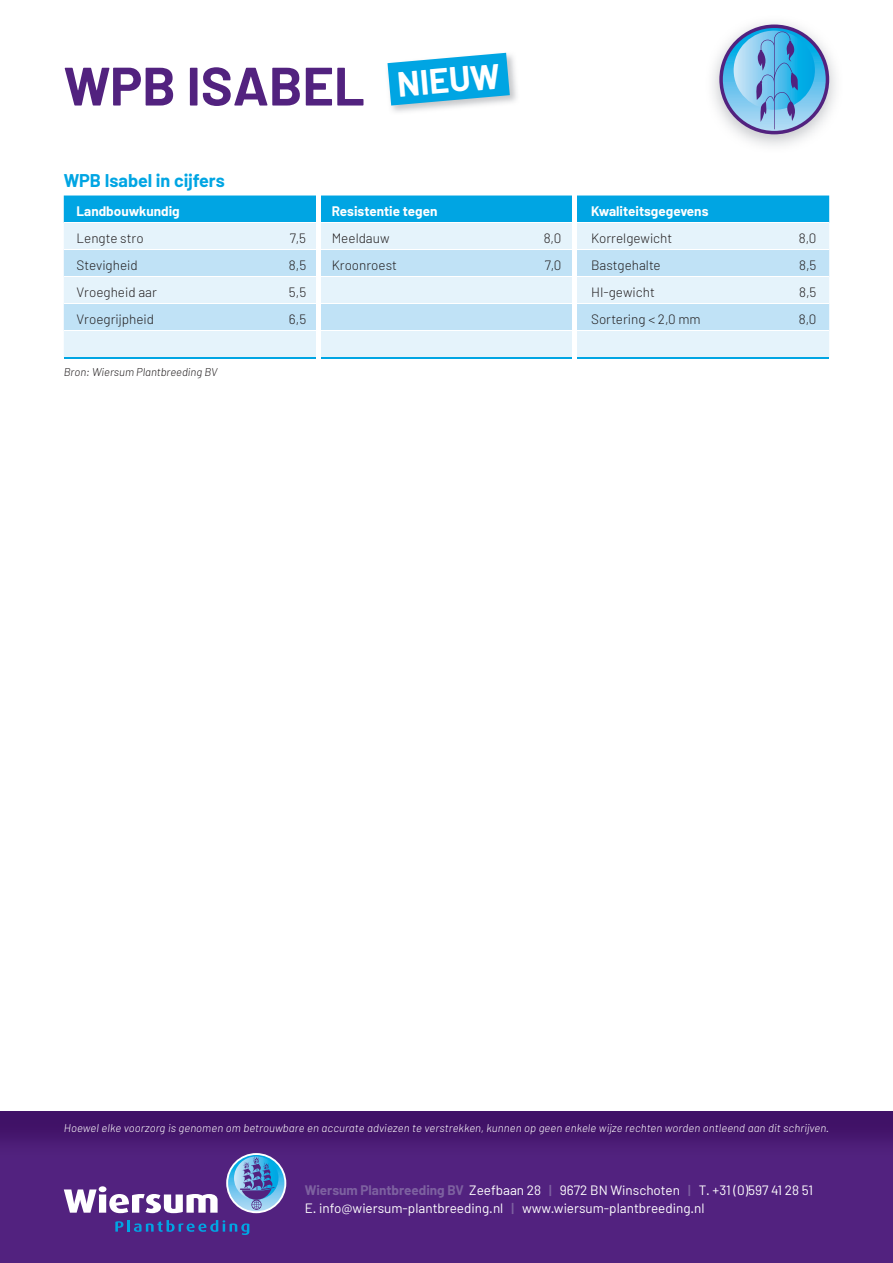
<style>
.page{position:relative;width:893px;height:1263px;background:#fff}
.page>*{position:absolute;margin:0;border:0;box-sizing:border-box;transform-origin:0 0}
.t1{font:700 54px "Barlow";color:#52227f}
.t2{font:700 34.35px "Barlow";color:#fff}
.t3{font:700 18px "Barlow";color:#00a5e3}
.t4{font:300 13.5px "Barlow";color:#231f20}
.t5{font:13.5px/18px "Barlow";color:#fff}
.t6{font:700 13.5px "Barlow";color:#fff}
.t7{font:italic 300 11.25px "Barlow";letter-spacing:.01em;color:#fff}
.t8{font:italic 300 11.25px "Barlow";color:#231f20}
.s1{font-weight:700;color:#7d61a0}
.s2{font-weight:600;color:#7d61a0}
</style>
<div class="page">
<div style="left:0;top:1105px;width:893px;height:158px;background:#52227f"></div>
<img style="left:0;top:1111px;width:893px;height:45px">
<div style="left:0;top:1096px;width:893px;height:15px;background:#fff"></div>
<div style="left:64px;top:195px;width:765px;height:27px;background:#00a5e3"></div>
<div style="left:64px;top:223px;width:765px;height:134px;background:#e5f3fb"></div>
<svg style="left:64px;top:250px;width:765px;height:80px;background:#cce7f7"></svg>
<hr style="left:64px;top:249px;width:253px;height:1px;background:#fff">
<hr style="left:321px;top:249px;width:251px;height:1px;background:#fff">
<hr style="left:576px;top:249px;width:253px;height:1px;background:#fff">
<hr style="left:64px;top:276px;width:253px;height:1px;background:#fff">
<hr style="left:321px;top:276px;width:251px;height:1px;background:#fff">
<hr style="left:576px;top:276px;width:253px;height:1px;background:#fff">
<hr style="left:64px;top:303px;width:253px;height:1px;background:#fff">
<hr style="left:321px;top:303px;width:251px;height:1px;background:#fff">
<hr style="left:576px;top:303px;width:253px;height:1px;background:#fff">
<hr style="left:64px;top:330px;width:253px;height:1px;background:#fff">
<hr style="left:321px;top:330px;width:251px;height:1px;background:#fff">
<hr style="left:576px;top:330px;width:253px;height:1px;background:#fff">
<hr style="left:64px;top:357px;width:253px;height:1px;background:#00a5e3">
<hr style="left:321px;top:357px;width:251px;height:1px;background:#00a5e3">
<hr style="left:576px;top:357px;width:253px;height:1px;background:#00a5e3">
<hr style="left:317px;top:195px;width:4px;height:28px;background:#fff">
<hr style="left:572px;top:195px;width:4px;height:28px;background:#fff">
<hr style="left:317px;top:223px;width:4px;height:27px;background:#fff">
<hr style="left:572px;top:223px;width:4px;height:27px;background:#fff">
<hr style="left:317px;top:250px;width:4px;height:27px;background:#fff">
<hr style="left:572px;top:250px;width:4px;height:27px;background:#fff">
<hr style="left:317px;top:277px;width:4px;height:27px;background:#fff">
<hr style="left:572px;top:277px;width:4px;height:27px;background:#fff">
<hr style="left:317px;top:304px;width:4px;height:27px;background:#fff">
<hr style="left:572px;top:304px;width:4px;height:27px;background:#fff">
<hr style="left:317px;top:331px;width:4px;height:27px;background:#fff">
<hr style="left:572px;top:331px;width:4px;height:27px;background:#fff">
<svg style="left:64px;top:358px;width:765px;height:1px"></svg>
<img style="left:712px;top:22px;width:124px;height:124px">
<svg style="left:719px;top:25px;width:110px;height:109px"></svg>
<svg style="left:723px;top:28px;width:103px;height:103px"></svg>
<svg style="left:734px;top:31px;width:81px;height:98px;background:#6bb2df"></svg>
<svg style="left:226px;top:1153px;width:60px;height:60px"></svg>
<svg style="left:228px;top:1155px;width:56px;height:56px"></svg>
<svg style="left:234px;top:1156px;width:44px;height:54px"></svg>
<svg style="left:115px;top:1220px;width:134px;height:15px"></svg>
<svg style="left:64px;top:1186px;width:154px;height:27px"></svg>
<img style="left:391px;top:52px;width:126px;height:60px">
<svg style="left:387px;top:53px;width:123px;height:53px;background:#34b4e5"></svg>
<h1 class="t1" style="left:64px;top:53px;width:303px">WPB ISABEL</h1>
<h2 class="t2" style="left:396px;top:63px;width:104px;rotate:-5deg">NIEUW</h2>
<h3 class="t3" style="left:64px;top:169px;width:162px">WPB Isabel in cijfers</h3>
<p class="t6" style="left:77px;top:203px;width:105px">Landbouwkundig</p>
<p class="t6" style="left:332px;top:203px;width:107px">Resistentie tegen</p>
<p class="t6" style="left:591px;top:203px;width:119px">Kwaliteitsgegevens</p>
<p class="t4" style="left:77px;top:230px;width:69px">Lengte stro</p>
<p class="t4" style="left:290px;top:230px;width:18px">7,5</p>
<p class="t4" style="left:332px;top:230px;width:59px">Meeldauw</p>
<p class="t4" style="left:544px;top:230px;width:19px">8,0</p>
<p class="t4" style="left:591px;top:230px;width:83px">Korrelgewicht</p>
<p class="t4" style="left:799px;top:230px;width:19px">8,0</p>
<p class="t4" style="left:77px;top:257px;width:63px">Stevigheid</p>
<p class="t4" style="left:289px;top:257px;width:19px">8,5</p>
<p class="t4" style="left:332px;top:257px;width:67px">Kroonroest</p>
<p class="t4" style="left:545px;top:257px;width:18px">7,0</p>
<p class="t4" style="left:591px;top:257px;width:71px">Bastgehalte</p>
<p class="t4" style="left:799px;top:257px;width:19px">8,5</p>
<p class="t4" style="left:77px;top:284px;width:82px">Vroegheid aar</p>
<p class="t4" style="left:289px;top:284px;width:19px">5,5</p>
<p class="t4" style="left:591px;top:284px;width:65px">HI-gewicht</p>
<p class="t4" style="left:799px;top:284px;width:19px">8,5</p>
<p class="t4" style="left:77px;top:311px;width:79px">Vroegrijpheid</p>
<p class="t4" style="left:289px;top:311px;width:19px">6,5</p>
<p class="t4" style="left:591px;top:311px;width:111px">Sortering &lt; 2,0 mm</p>
<p class="t4" style="left:799px;top:311px;width:19px">8,0</p>
<p class="t8" style="left:64px;top:364px;width:155px">Bron: Wiersum Plantbreeding BV</p>
<p class="t7" style="left:64px;top:1120px;width:767px">Hoewel elke voorzorg is genomen om betrouwbare en accurate adviezen te verstrekken, kunnen op geen enkele wijze rechten worden ontleend aan dit schrijven.</p>
<p class="t5" style="left:305px;top:1180px;width:510px"><span class="s1">Wiersum Plantbreeding BV</span> Zeefbaan 28 <span class="s2">|</span> 9672 BN Winschoten <span class="s2">|</span> T. +31 (0)597 41 28 51<br>E. info@wiersum-plantbreeding.nl <span class="s2">|</span> www.wiersum-plantbreeding.nl</p>
</div>
